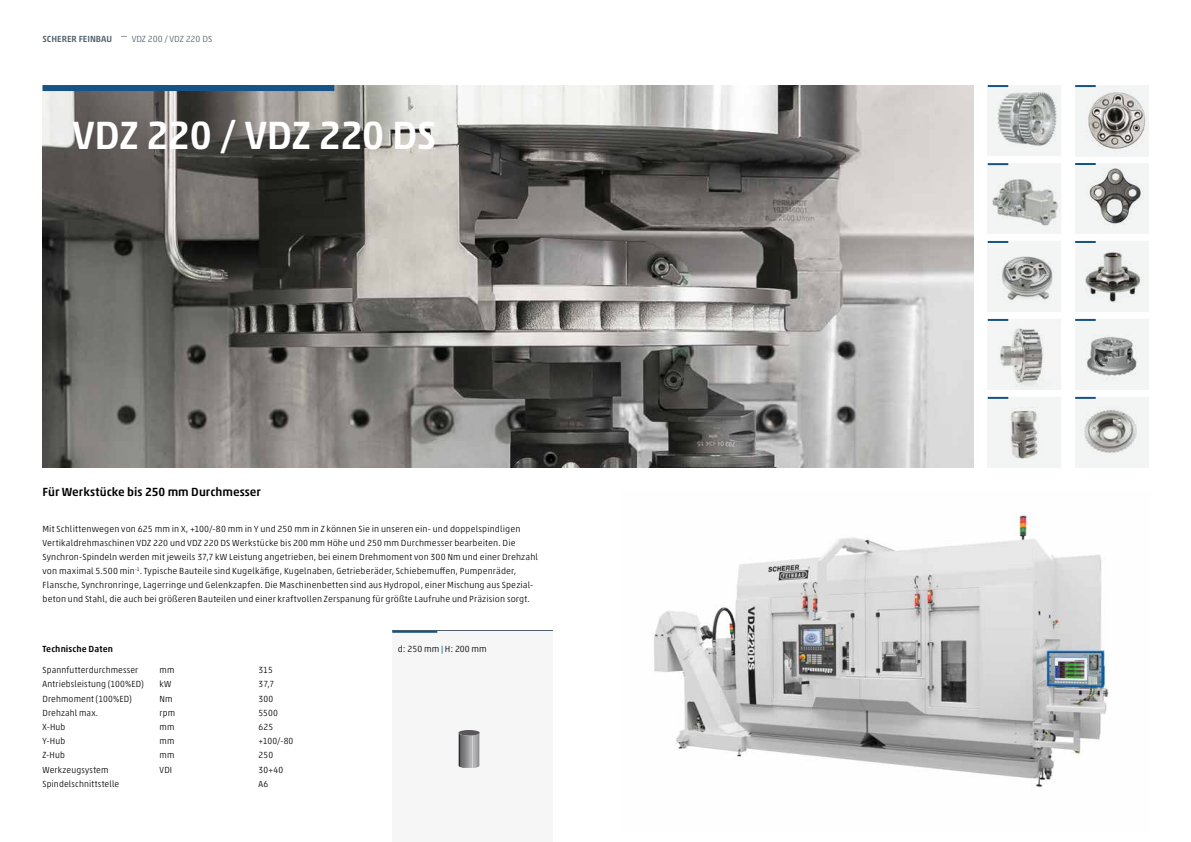
<style>
.page{position:relative;width:1191px;height:842px;background:#fff}
.page>*{position:absolute;margin:0;border:0;box-sizing:border-box;transform-origin:0 0}
.t1{font:500 40px "Akko W1 G";letter-spacing:-.02em;color:#fff}
.t2{font:500 12px "Akko W1 G";color:#000}
.t3{font:500 12px "Akko W1 G";color:#54616c}
.t4{font:300 9px/14.2px "Akko W1 G";letter-spacing:.015em;color:#000}
.t5{font:300 9px "Akko W1 G";color:#54616c}
.t6{font:500 9px "Akko W1 G";letter-spacing:.015em;color:#000}
.t7{font:500 9px "Akko W1 G";color:#54616c}
.s1{font-weight:500;font-size:8px;color:#105385}
</style>
<div class="page">
<div style="left:392px;top:631px;width:161px;height:211px;background:#f6f6f7"></div>
<hr style="left:392px;top:631px;width:45px;height:2px;background:#165386">
<svg style="left:458px;top:730px;width:22px;height:38px"></svg>
<img style="left:43px;top:85px;width:930px;height:383px">
<div style="left:43px;top:85px;width:291px;height:6px;background:#165386"></div>
<img style="left:654px;top:512px;width:455px;height:275px">
<img style="left:987px;top:85px;width:74px;height:71px">
<img style="left:1075px;top:241px;width:73px;height:71px">
<img style="left:987px;top:163px;width:74px;height:71px">
<img style="left:1075px;top:85px;width:73px;height:71px">
<img style="left:1075px;top:163px;width:73px;height:71px">
<img style="left:991px;top:319px;width:70px;height:71px">
<img style="left:1075px;top:319px;width:73px;height:71px">
<img style="left:987px;top:241px;width:74px;height:71px">
<hr style="left:987px;top:85px;width:21px;height:2px;background:#165386">
<hr style="left:987px;top:163px;width:21px;height:2px;background:#165386">
<hr style="left:987px;top:241px;width:21px;height:2px;background:#165386">
<hr style="left:987px;top:319px;width:21px;height:2px;background:#165386">
<hr style="left:1075px;top:163px;width:20px;height:2px;background:#165386">
<hr style="left:1075px;top:319px;width:20px;height:2px;background:#165386">
<hr style="left:1075px;top:241px;width:20px;height:2px;background:#165386">
<hr style="left:1075px;top:85px;width:20px;height:2px;background:#165386">
<img style="left:987px;top:397px;width:74px;height:71px">
<img style="left:1075px;top:397px;width:73px;height:71px">
<hr style="left:987px;top:397px;width:21px;height:2px;background:#165386">
<hr style="left:1075px;top:397px;width:20px;height:2px;background:#165386">
<p class="t7" style="left:43px;top:33px;width:71px">SCHERER FEINBAU</p>
<h2 class="t3" style="left:121px;top:22px;width:7px">_</h2>
<p class="t5" style="left:132px;top:33px;width:82px">VDZ 200 / VDZ 220 DS</p>
<h1 class="t1" style="left:72px;top:105px;width:366px">VDZ 220 / VDZ 220 DS</h1>
<h2 class="t2" style="left:43px;top:483px;width:220px">Für Werkstücke bis 250 mm Durchmesser</h2>
<p class="t4" style="left:43px;top:521px;width:497px">Mit Schlittenwegen von 625 mm in X, +100/-80 mm in Y und 250 mm in Z können Sie in unseren ein- und doppelspindligen Vertikaldrehmaschinen VDZ 220 und VDZ 220 DS Werkstücke bis 200 mm Höhe und 250 mm Durchmesser bearbeiten. Die Synchron-Spindeln werden mit jeweils 37,7 kW Leistung angetrieben, bei einem Drehmoment von 300 Nm und einer Drehzahl von maximal 5.500 min<sup>-1</sup>. Typische Bauteile sind Kugelkäfige, Kugelnaben, Getrieberäder, Schiebemuffen, Pumpenräder, Flansche, Synchronringe, Lagerringe und Gelenkzapfen. Die Maschinenbetten sind aus Hydropol, einer Mischung aus Spezial&shy;beton und Stahl, die auch bei größeren Bauteilen und einer kraftvollen Zerspanung für größte Laufruhe und Präzision sorgt.</p>
<p class="t6" style="left:43px;top:642px;width:72px">Technische Daten</p>
<p class="t4" style="left:43px;top:662px;width:97px">Spannfutterdurchmesser</p>
<p class="t4" style="left:160px;top:662px;width:16px">mm</p>
<p class="t4" style="left:259px;top:662px;width:16px">315</p>
<p class="t4" style="left:43px;top:677px;width:103px">Antriebsleistung (100%ED)</p>
<p class="t4" style="left:160px;top:677px;width:13px">kW</p>
<p class="t4" style="left:259px;top:677px;width:17px">37,7</p>
<p class="t4" style="left:43px;top:691px;width:91px">Drehmoment (100%ED)</p>
<p class="t4" style="left:160px;top:691px;width:15px">Nm</p>
<p class="t4" style="left:259px;top:691px;width:16px">300</p>
<p class="t4" style="left:43px;top:705px;width:57px">Drehzahl max.</p>
<p class="t4" style="left:160px;top:705px;width:17px">rpm</p>
<p class="t4" style="left:259px;top:705px;width:21px">5500</p>
<p class="t4" style="left:43px;top:719px;width:24px">X-Hub</p>
<p class="t4" style="left:160px;top:719px;width:16px">mm</p>
<p class="t4" style="left:259px;top:719px;width:16px">625</p>
<p class="t4" style="left:43px;top:733px;width:24px">Y-Hub</p>
<p class="t4" style="left:160px;top:733px;width:16px">mm</p>
<p class="t4" style="left:259px;top:733px;width:36px">+100/-80</p>
<p class="t4" style="left:43px;top:748px;width:24px">Z-Hub</p>
<p class="t4" style="left:160px;top:748px;width:16px">mm</p>
<p class="t4" style="left:259px;top:748px;width:16px">250</p>
<p class="t4" style="left:43px;top:762px;width:67px">Werkzeugsystem</p>
<p class="t4" style="left:160px;top:762px;width:14px">VDI</p>
<p class="t4" style="left:259px;top:762px;width:26px">30+40</p>
<p class="t4" style="left:43px;top:776px;width:78px">Spindelschnittstelle</p>
<p class="t4" style="left:259px;top:776px;width:11px">A6</p>
<p class="t4" style="left:398px;top:641px;width:90px">d: 250 mm <span class="s1">|</span> H: 200 mm</p>
</div>
